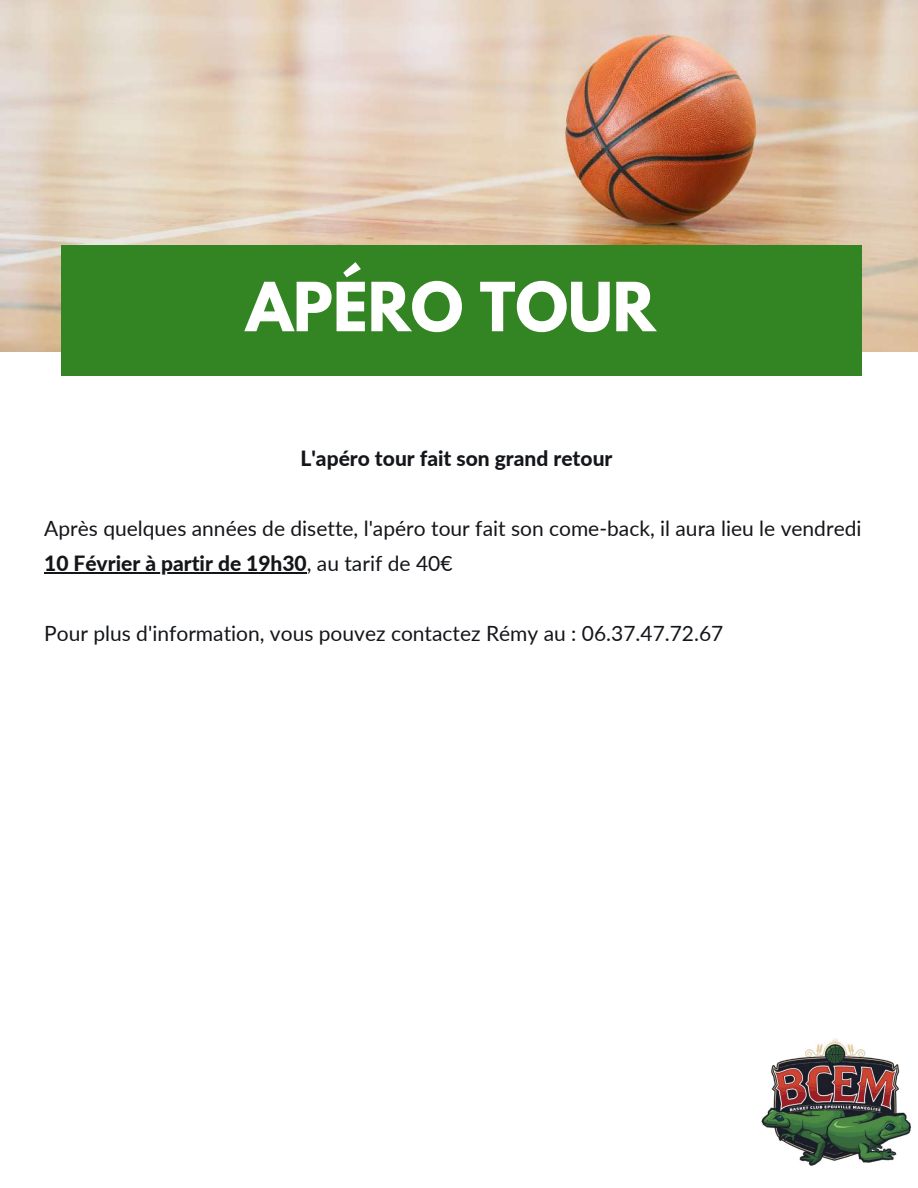
<style>
.page{position:relative;width:918px;height:1188px;background:#fff}
.page>*{position:absolute;margin:0;border:0;box-sizing:border-box;transform-origin:0 0}
.t1{font:700 60px "League Spartan";color:#fff}
.t2{font:21px/34.8px "Lato";color:#14161a}
.t3{font:800 21px "Lato";color:#14161a}
.s1{font-weight:800}
</style>
<div class="page">
<img style="left:0;top:0;width:918px;height:351px">
<div style="left:61px;top:245px;width:800px;height:131px;background:#338422"></div>
<hr style="left:44px;top:572px;width:263px;height:1px;background:#14161a">
<img style="left:761px;top:1038px;width:150px;height:128px">
<h1 class="t1" style="left:246px;top:277px;width:411px">APÉRO TOUR</h1>
<p class="t3" style="left:301px;top:446px;width:313px">L'apéro tour fait son grand retour</p>
<p class="t2" style="left:44px;top:511px;width:819px">Après quelques années de disette, l'apéro tour fait son come-back, il aura lieu le vendredi<br><span class="s1">10 Février à partir de 19h30</span>, au tarif de 40€</p>
<p class="t2" style="left:44px;top:615px;width:681px">Pour plus d'information, vous pouvez contactez Rémy au : 06.37.47.72.67</p>
</div>
